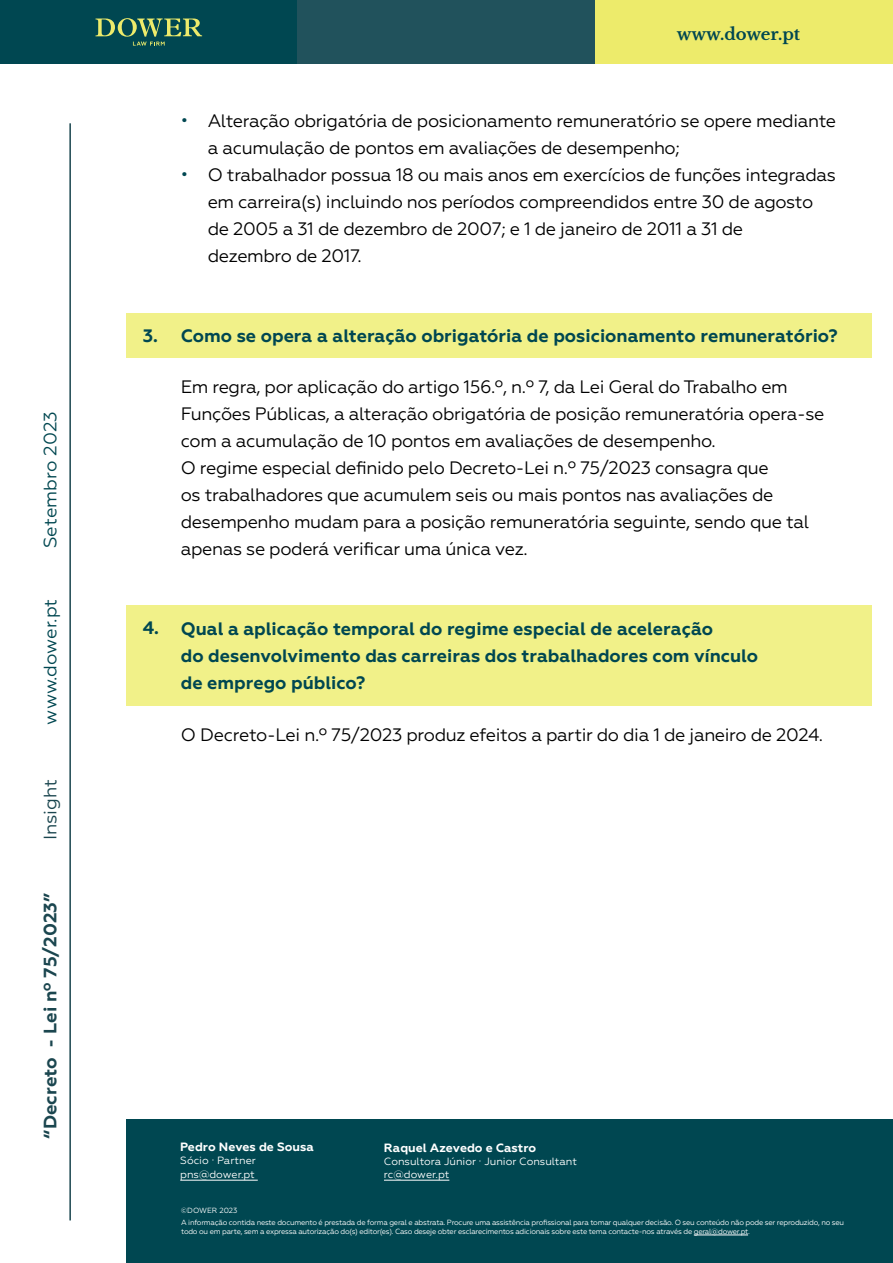
<style>
.page{position:relative;width:893px;height:1263px;background:#fff}
.page>*{position:absolute;margin:0;border:0;box-sizing:border-box;transform-origin:0 0}
.t1{font:18px/27px "Geometria";letter-spacing:-.02em;color:#000}
.t2{font:700 18px/27px "Geometria";color:#004751}
.t3{font:700 18px "Geometria";color:#1b464f}
.t4{font:18px "Geometria";color:#004750}
.t5{font:18px "Geometria";color:#004751}
.t6{font:18px "Geometria";color:#1b464f}
.t7{font:700 16.5px "Libre Baskerville";color:#004750}
.t8{font:700 12px "Geometria";color:#fff}
.t9{font:10.5px "Geometria";color:#fff}
.t10{font:7.5px/9px "Geometria";letter-spacing:-.03em;color:#fff}
.t11{font:7.5px "Geometria";color:#fff}
.s1{color:#004751}
</style>
<div class="page">
<div style="left:0;top:0;width:298px;height:64px;background:#004751"></div>
<div style="left:298px;top:0;width:297px;height:64px;background:#21525c"></div>
<div style="left:595px;top:0;width:298px;height:64px;background:#edeb6b"></div>
<svg style="left:96px;top:18px;width:106px;height:28px"></svg>
<hr style="left:69px;top:123px;width:2px;height:1097px;background:#1b464f">
<div style="left:127px;top:313px;width:745px;height:45px;background:#f1f189"></div>
<div style="left:127px;top:606px;width:745px;height:100px;background:#f1f189"></div>
<div style="left:127px;top:1120px;width:766px;height:143px;background:#004751"></div>
<hr style="left:180px;top:1180px;width:78px;height:1px;background:#fff">
<hr style="left:384px;top:1180px;width:65px;height:1px;background:#fff">
<hr style="left:694px;top:1235px;width:54px;height:1px;background:#fff">
<p class="t4" style="left:40px;top:548px;width:138px;rotate:-90deg">Setembro 2023</p>
<p class="t5" style="left:40px;top:724px;width:127px;rotate:-90deg">www.dower.pt</p>
<p class="t6" style="left:40px;top:840px;width:63px;rotate:-90deg">Insight</p>
<p class="t3" style="left:40px;top:1139px;width:247px;rotate:-90deg">“Decreto - Lei nº 75/2023”</p>
<p class="t7" style="left:677px;top:24px;width:125px">www.dower.pt</p>
<p class="t1" style="left:208px;top:108px;width:630px;text-indent:-27px"><span class="s1">•</span> Alteração obrigatória de posicionamento remuneratório se opere mediante a acumulação de pontos em avaliações de desempenho;</p>
<p class="t1" style="left:208px;top:162px;width:630px;text-indent:-27px"><span class="s1">•</span> O trabalhador possua 18 ou mais anos em exercícios de funções integradas em carreira(s) incluindo nos períodos compreendidos entre 30 de agosto de 2005 a 31 de dezembro de 2007; e 1 de janeiro de 2011 a 31 de<br>dezembro de 2017.</p>
<p class="t2" style="left:143px;top:323px;width:697px">3. Como se opera a alteração obrigatória de posicionamento remuneratório?</p>
<p class="t1" style="left:181px;top:373px;width:645px">Em regra, por aplicação do artigo 156.º, n.º 7, da Lei Geral do Trabalho em Funções Públicas, a alteração obrigatória de posição remuneratória opera-se com a acumulação de 10 pontos em avaliações de desempenho.<br>O regime especial definido pelo Decreto-Lei n.º 75/2023 consagra que<br>os trabalhadores que acumulem seis ou mais pontos nas avaliações de desempenho mudam para a posição remuneratória seguinte, sendo que tal apenas se poderá verificar uma única vez.</p>
<p class="t2" style="left:143px;top:615px;width:18px">4.</p>
<p class="t2" style="left:181px;top:615px;width:579px">Qual a aplicação temporal do regime especial de aceleração<br>do desenvolvimento das carreiras dos trabalhadores com vínculo de emprego público?</p>
<p class="t1" style="left:181px;top:721px;width:644px">O Decreto-Lei n.º 75/2023 produz efeitos a partir do dia 1 de janeiro de 2024.</p>
<p class="t8" style="left:180px;top:1140px;width:135px">Pedro Neves de Sousa</p>
<p class="t8" style="left:384px;top:1140px;width:154px">Raquel Azevedo e Castro</p>
<p class="t9" style="left:180px;top:1154px;width:77px">Sócio · Partner</p>
<p class="t9" style="left:384px;top:1155px;width:195px">Consultora Júnior · Junior Consultant</p>
<p class="t9" style="left:180px;top:1168px;width:76px">pns@dower.pt</p>
<p class="t9" style="left:384px;top:1168px;width:67px">rc@dower.pt</p>
<p class="t10" style="left:181px;top:1217px;width:664px">A informação contida neste documento é prestada de forma geral e abstrata. Procure uma assistência profissional para tomar qualquer decisão. O seu conteúdo não pode ser reproduzido, no seu todo ou em parte, sem a expressa autorização do(s) editor(es). Caso deseje obter esclarecimentos adicionais sobre este tema contacte-nos através de geral@dower.pt.</p>
<p class="t11" style="left:181px;top:1206px;width:58px">©DOWER 2023</p>
</div>
